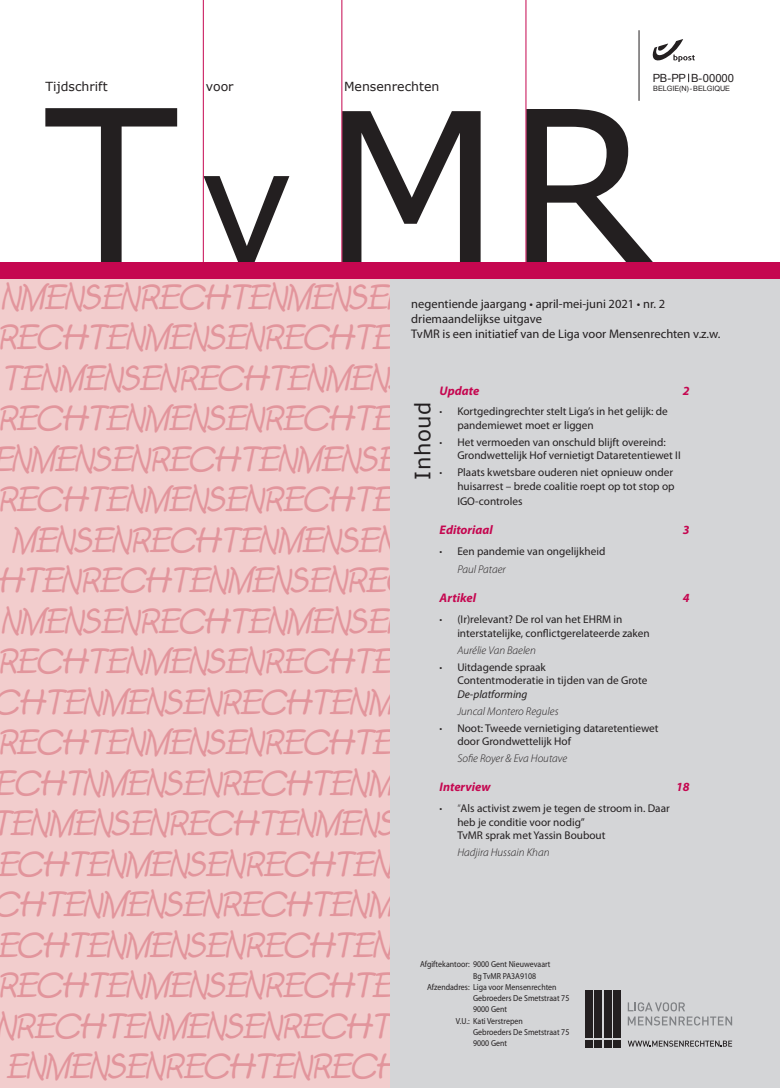
<style>
.page{position:relative;width:780px;height:1088px;background:#fff}
.page>*{position:absolute;margin:0;border:0;box-sizing:border-box;transform-origin:0 0}
.t1{font:213.75px "Verdana";color:#231f20}
.t2{font:italic 33.75px/40.5px "Second Grader";color:#e2959c;text-align:center}
.t3{font:21.25px "Verdana";letter-spacing:.025em;color:#231f20}
.t4{font:12.5px/15px "Myriad Pro";color:#231f20}
.t5{font:italic 700 12.5px "Myriad Pro";color:#c50750}
.t6{font:12.5px "Verdana";color:#231f20}
.t7{font:11.25px/13.5px "Myriad Pro";color:#231f20}
.t8{font:italic 300 11.25px "Myriad Pro";color:#231f20}
.t9{font:italic 11.25px "Myriad Pro";color:#231f20}
.t10{font:11.25px "Arial";color:#231f20}
.t11{font:8.75px "Myriad Pro";color:#231f20;scale:.9 1}
.t12{font:7.25px "Arial";letter-spacing:-.005em;color:#231f20}
.s1{font-size:161.25px}
.s2{font-weight:300}
.s3{font-weight:300;font-style:italic}
</style>
<div class="page">
<hr style="left:638px;top:31px;width:1px;height:69px;background:#231f20">
<svg style="left:652px;top:39px;width:42px;height:23px"></svg>
<div style="left:0;top:278px;width:418px;height:810px;background:#f2cdcd"></div>
<div style="left:390px;top:278px;width:390px;height:810px;background:#d4d5d7"></div>
<hr style="left:525px;top:0;width:1px;height:272px;background:#c50750">
<hr style="left:341px;top:0;width:1px;height:269px;background:#c50750">
<hr style="left:203px;top:0;width:1px;height:271px;background:#c50750">
<div style="left:0;top:262px;width:780px;height:17px;background:#c50750"></div>
<div style="left:585px;top:1040px;width:7px;height:7px;background:#231f20"></div>
<div style="left:585px;top:990px;width:7px;height:48px;background:#231f20"></div>
<div style="left:594px;top:1040px;width:7px;height:7px;background:#231f20"></div>
<div style="left:594px;top:990px;width:7px;height:48px;background:#231f20"></div>
<div style="left:604px;top:1040px;width:7px;height:7px;background:#231f20"></div>
<div style="left:604px;top:990px;width:7px;height:48px;background:#231f20"></div>
<div style="left:613px;top:1040px;width:7px;height:7px;background:#231f20"></div>
<div style="left:613px;top:990px;width:7px;height:48px;background:#231f20"></div>
<svg style="left:627px;top:1002px;width:105px;height:23px"></svg>
<svg style="left:627px;top:1040px;width:105px;height:6px"></svg>
<p class="t6" style="left:45px;top:78px;width:64px">Tijdschrift</p>
<p class="t6" style="left:206px;top:78px;width:29px">voor</p>
<p class="t6" style="left:344px;top:78px;width:97px">Mensenrechten</p>
<p class="t10" style="left:652px;top:71px;width:83px">PB-PP B-00000</p>
<p class="t12" style="left:653px;top:84px;width:78px">BELGIE(N) - BELGIQUE</p>
<h1 class="t1" style="left:45px;top:40px;width:610px">T<span class="s1">v</span>MR</h1>
<p class="t2" style="left:-9px;top:276px;width:426px">NMENSENRECHTENMENSEN<br>RECHTENMENSENRECHTEN<br>TENMENSENRECHTENMENS<br>RECHTENMENSENRECHTEN<br>ENMENSENRECHTENMENSEN<br>RECHTENMENSENRECHTEN<br>MENSENRECHTENMENSEN<br>HTENRECHTENMENSENREC<br>NMENSENRECHTENMENSEN<br>RECHTENMENSENRECHTEN<br>CHTENMENSENRECHTENME<br>RECHTENMENSENRECHTEN<br>ECHTNMENSENRECHTENME<br>TENMENSENRECHTENMENSE<br>ECHTENMENSENRECHTENR<br>CHTENMENSENRECHTENME<br>ECHTENMENSENRECHTENR<br>RECHTENMENSENRECHTEN<br>NRECHTENMENSENRECHTE<br>ENMENSENRECHTENRECH</p>
<p class="t4" style="left:411px;top:296px;width:311px">negentiende jaargang • april-mei-juni 2021 • nr. 2 driemaandelijkse uitgave<br>TvMR is een initiatief van de Liga voor Mensenrechten v.z.w.</p>
<p class="t5" style="left:439px;top:382px;width:41px">Update</p>
<p class="t5" style="left:682px;top:382px;width:8px">2</p>
<p class="t7" style="left:457px;top:405px;width:212px;text-indent:-18px"><span class="s2">•</span> Kortgedingrechter stelt Liga’s in het gelijk: de pandemiewet moet er liggen</p>
<p class="t7" style="left:457px;top:435px;width:225px;text-indent:-18px"><span class="s2">•</span> Het vermoeden van onschuld blijft overeind:<br>Grondwettelijk Hof vernietigt Dataretentiewet II</p>
<p class="t7" style="left:439px;top:466px;width:236px;text-align:right"><span class="s2">•</span> Plaats kwetsbare ouderen niet opnieuw onder huisarrest – brede coalitie roept op tot stop op</p>
<p class="t7" style="left:457px;top:494px;width:67px">IGO-controles</p>
<p class="t5" style="left:439px;top:522px;width:55px">Editoriaal</p>
<p class="t5" style="left:682px;top:522px;width:8px">3</p>
<p class="t7" style="left:457px;top:541px;width:149px;line-height:18.5px;text-indent:-18px"><span class="s2">•</span> Een pandemie van ongelijkheid<br><span class="s3">Paul Pataer</span></p>
<p class="t5" style="left:439px;top:590px;width:38px">Artikel</p>
<p class="t5" style="left:682px;top:590px;width:8px">4</p>
<p class="t7" style="left:457px;top:612px;width:194px;text-indent:-18px"><span class="s2">•</span> (Ir)relevant? De rol van het EHRM in interstatelijke, conflictgerelateerde zaken</p>
<p class="t8" style="left:457px;top:643px;width:80px">Aurélie Van Baelen</p>
<p class="t7" style="left:457px;top:660px;width:191px;text-indent:-18px"><span class="s2">•</span> Uitdagende spraak<br>Contentmoderatie in tijden van de Grote</p>
<p class="t9" style="left:457px;top:687px;width:72px">De-platforming</p>
<p class="t8" style="left:457px;top:704px;width:103px">Juncal Montero Regules</p>
<p class="t7" style="left:457px;top:721px;width:203px;text-indent:-18px"><span class="s2">•</span> Noot: Tweede vernietiging dataretentiewet door Grondwettelijk Hof</p>
<p class="t8" style="left:457px;top:752px;width:111px">Sofie Royer &amp; Eva Houtave</p>
<p class="t5" style="left:439px;top:779px;width:52px">Interview</p>
<p class="t5" style="left:676px;top:779px;width:15px">18</p>
<p class="t7" style="left:457px;top:801px;width:214px;text-indent:-18px"><span class="s2">• “</span>Als activist zwem je tegen de stroom in. Daar heb je conditie voor nodig”<br>TvMR sprak met Yassin Boubout</p>
<p class="t8" style="left:457px;top:845px;width:94px">Hadjira Hussain Khan</p>
<h3 class="t3" style="left:408px;top:480px;width:80px;rotate:-90deg">Inhoud</h3>
<p class="t11" style="left:420px;top:959px;width:146px">Afgiftekantoor: 9000 Gent Nieuwevaart</p>
<p class="t11" style="left:473px;top:970px;width:72px">Bg TvMR PA3A9108</p>
<p class="t11" style="left:427px;top:981px;width:145px">Afzendadres: Liga voor Mensenrechten</p>
<p class="t11" style="left:473px;top:993px;width:108px">Gebroeders De Smetstraat 75</p>
<p class="t11" style="left:473px;top:1004px;width:39px">9000 Gent</p>
<p class="t11" style="left:456px;top:1015px;width:76px">V.U.: Kati Verstrepen</p>
<p class="t11" style="left:473px;top:1026px;width:108px">Gebroeders De Smetstraat 75</p>
<p class="t11" style="left:473px;top:1038px;width:39px">9000 Gent</p>
</div>
